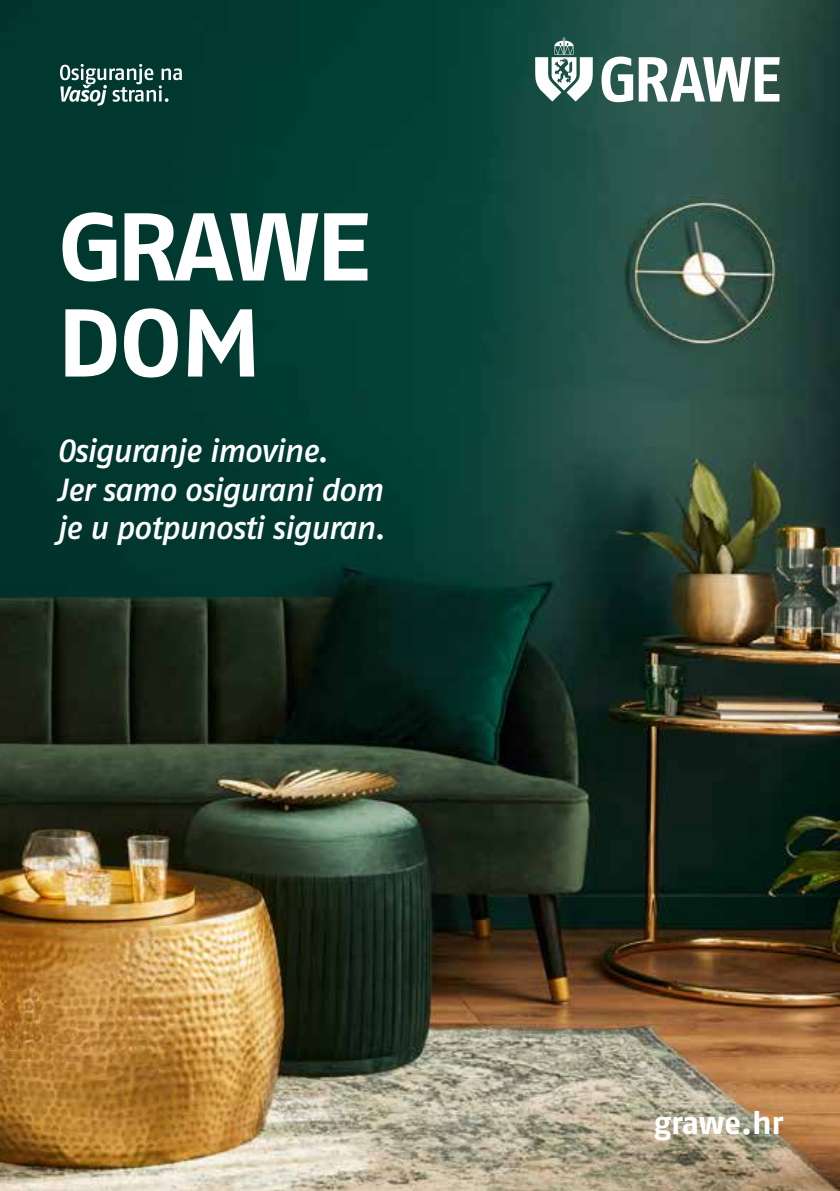
<style>
.page{position:relative;width:840px;height:1191px;background:#fff}
.page>*{position:absolute;margin:0;border:0;box-sizing:border-box;transform-origin:0 0}
.t1{font:700 96px/96px "Fago Pro Extd";letter-spacing:-.03em;color:#fff}
.t2{font:italic 500 32px/38.4px "Fago Pro";letter-spacing:-.03em;color:#fff}
.t3{font:700 32px "Fago Pro";letter-spacing:-.015em;color:#fff}
</style>
<div class="page">
<img style="left:0;top:0;width:839px;height:1191px">
<svg style="left:535px;top:37px;width:57px;height:65px"></svg>
<svg style="left:638px;top:57px;width:141px;height:45px"></svg>
<svg style="left:601px;top:57px;width:31px;height:45px"></svg>
<svg style="left:60px;top:64px;width:122px;height:42px"></svg>
<h1 class="t1" style="left:57px;top:199px;width:315px">GRAWE<br>DOM</h1>
<p class="t2" style="left:57px;top:432px;width:330px">Osiguranje imovine.<br>Jer samo osigurani dom je u potpunosti siguran.</p>
<p class="t3" style="left:652px;top:1103px;width:132px">grawe.hr</p>
</div>
